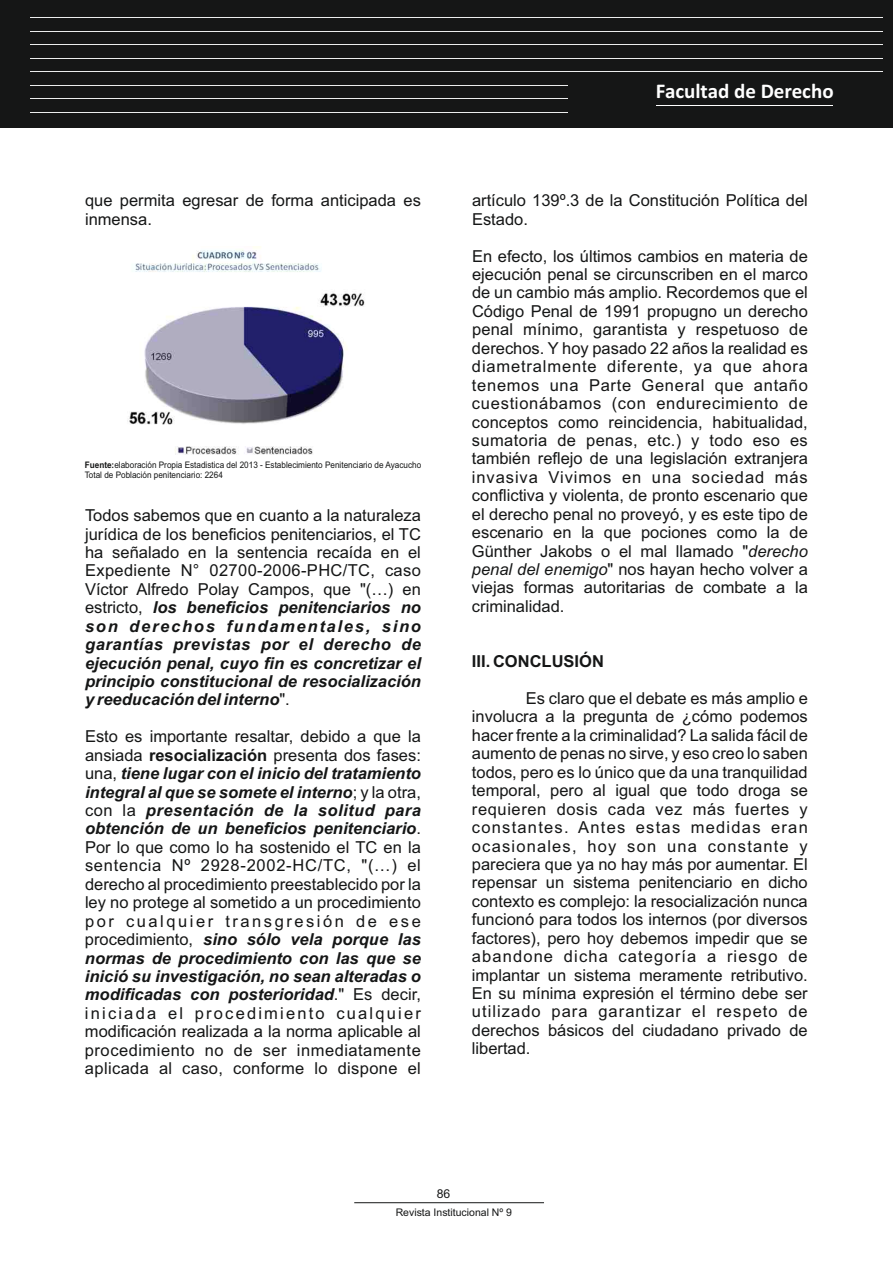
<style>
.page{position:relative;width:893px;height:1263px;background:#fff}
.page>*{position:absolute;margin:0;border:0;box-sizing:border-box;transform-origin:0 0}
.t1{font:700 21px "Calibri";color:#fff}
.t2{font:16.5px/18.5px "Arial";color:#151616;text-align:justify}
.t3{font:700 16.5px "Arial";color:#151616}
.t4{font:12.3px "Arial";color:#151616}
.t5{font:10.5px "Arial";color:#151616}
.t6{font:9px/10.1px "Arial";color:#151616;scale:.91 1}
.s1{font-weight:700}
.s2{font-weight:700;font-style:italic}
.s3{font-style:italic}
</style>
<div class="page">
<img style="left:127px;top:247px;width:238px;height:208px">
<hr style="left:354px;top:1202px;width:190px;height:1px;background:#151616">
<div style="left:0;top:0;width:893px;height:128px;background:#151616"></div>
<hr style="left:30px;top:17px;width:852px;height:1px;background:#eceded">
<hr style="left:30px;top:31px;width:852px;height:1px;background:#eceded">
<hr style="left:30px;top:44px;width:852px;height:1px;background:#eceded">
<hr style="left:30px;top:58px;width:852px;height:1px;background:#eceded">
<hr style="left:30px;top:71px;width:852px;height:1px;background:#eceded">
<hr style="left:30px;top:85px;width:852px;height:1px;background:#eceded">
<hr style="left:30px;top:98px;width:852px;height:1px;background:#eceded">
<hr style="left:30px;top:112px;width:852px;height:1px;background:#eceded">
<div style="left:568px;top:77px;width:314px;height:51px;background:#151616"></div>
<hr style="left:657px;top:105px;width:176px;height:1px;background:#fff">
<p class="t2" style="left:85px;top:193px;width:337px">que permita egresar de forma anticipada es inmensa.</p>
<p class="t6" style="left:85px;top:460px;width:371px"><span class="s1">Fuente:</span>elaboración Propia Estadistica del 2013 - Establecimiento Penitenciario de Ayacucho<br>Total de Población penitenciario: 2264</p>
<p class="t2" style="left:85px;top:508px;width:337px">Todos sabemos que en cuanto a la naturaleza jurídica de los beneficios penitenciarios, el TC ha señalado en la sentencia recaída en el Expediente N° 02700-2006-PHC/TC, caso Víctor Alfredo Polay Campos, que "(…) en estricto, <span class="s2">los beneficios penitenciarios no son derechos fundamentales, sino garantías previstas por el derecho de ejecución penal, cuyo fin es concretizar el principio constitucional de resocialización y reeducación del interno</span>".</p>
<p class="t2" style="left:85px;top:729px;width:337px">Esto es importante resaltar, debido a que la ansiada <span class="s1">resocialización</span> presenta dos fases: una, <span class="s2">tiene lugar con el inicio del tratamiento integral al que se somete el interno</span>; y la otra, con la <span class="s2">presentación de la solitud para obtención de un beneficios penitenciario</span>.<br>Por lo que como lo ha sostenido el TC en la sentencia Nº 2928-2002-HC/TC, "(…) el derecho al procedimiento preestablecido por la ley no protege al sometido a un procedimiento por cualquier transgresión de ese procedimiento, <span class="s2">sino sólo vela porque las normas de procedimiento con las que se inició su investigación, no sean alteradas o modificadas con posterioridad</span>." Es decir, iniciada el procedimiento cualquier modificación realizada a la norma aplicable al procedimiento no de ser inmediatamente aplicada al caso, conforme lo dispone el</p>
<p class="t1" style="left:656px;top:82px;width:179px">Facultad de Derecho</p>
<p class="t2" style="left:472px;top:193px;width:337px">artículo 139º.3 de la Constitución Política del<br>Estado.</p>
<p class="t2" style="left:472px;top:248px;width:337px">En efecto, los últimos cambios en materia de ejecución penal se circunscriben en el marco de un cambio más amplio. Recordemos que el Código Penal de 1991 propugno un derecho penal mínimo, garantista y respetuoso de derechos. Y hoy pasado 22 años la realidad es diametralmente diferente, ya que ahora tenemos una Parte General que antaño cuestionábamos (con endurecimiento de conceptos como reincidencia, habitualidad, sumatoria de penas, etc.) y todo eso es también reflejo de una legislación extranjera invasiva Vivimos en una sociedad más conflictiva y violenta, de pronto escenario que el derecho penal no proveyó, y es este tipo de escenario en la que pociones como la de Günther Jakobs o el mal llamado "<span class="s3">derecho penal del enemigo</span>" nos hayan hecho volver a viejas formas autoritarias de combate a la criminalidad.</p>
<p class="t3" style="left:472px;top:655px;width:134px">III. CONCLUSIÓN</p>
<p class="t2" style="left:472px;top:690px;width:337px;text-indent:54px">Es claro que el debate es más amplio e involucra a la pregunta de ¿cómo podemos hacer frente a la criminalidad? La salida fácil de aumento de penas no sirve, y eso creo lo saben todos, pero es lo único que da una tranquilidad temporal, pero al igual que todo droga se requieren dosis cada vez más fuertes y constantes. Antes estas medidas eran ocasionales, hoy son una constante y pareciera que ya no hay más por aumentar. El repensar un sistema penitenciario en dicho contexto es complejo: la resocialización nunca funcionó para todos los internos (por diversos factores), pero hoy debemos impedir que se abandone dicha categoría a riesgo de implantar un sistema meramente retributivo.<br>En su mínima expresión el término debe ser utilizado para garantizar el respeto de derechos básicos del ciudadano privado de libertad.</p>
<p class="t4" style="left:437px;top:1189px;width:15px">86</p>
<p class="t5" style="left:396px;top:1208px;width:118px">Revista Institucional Nº 9</p>
</div>
